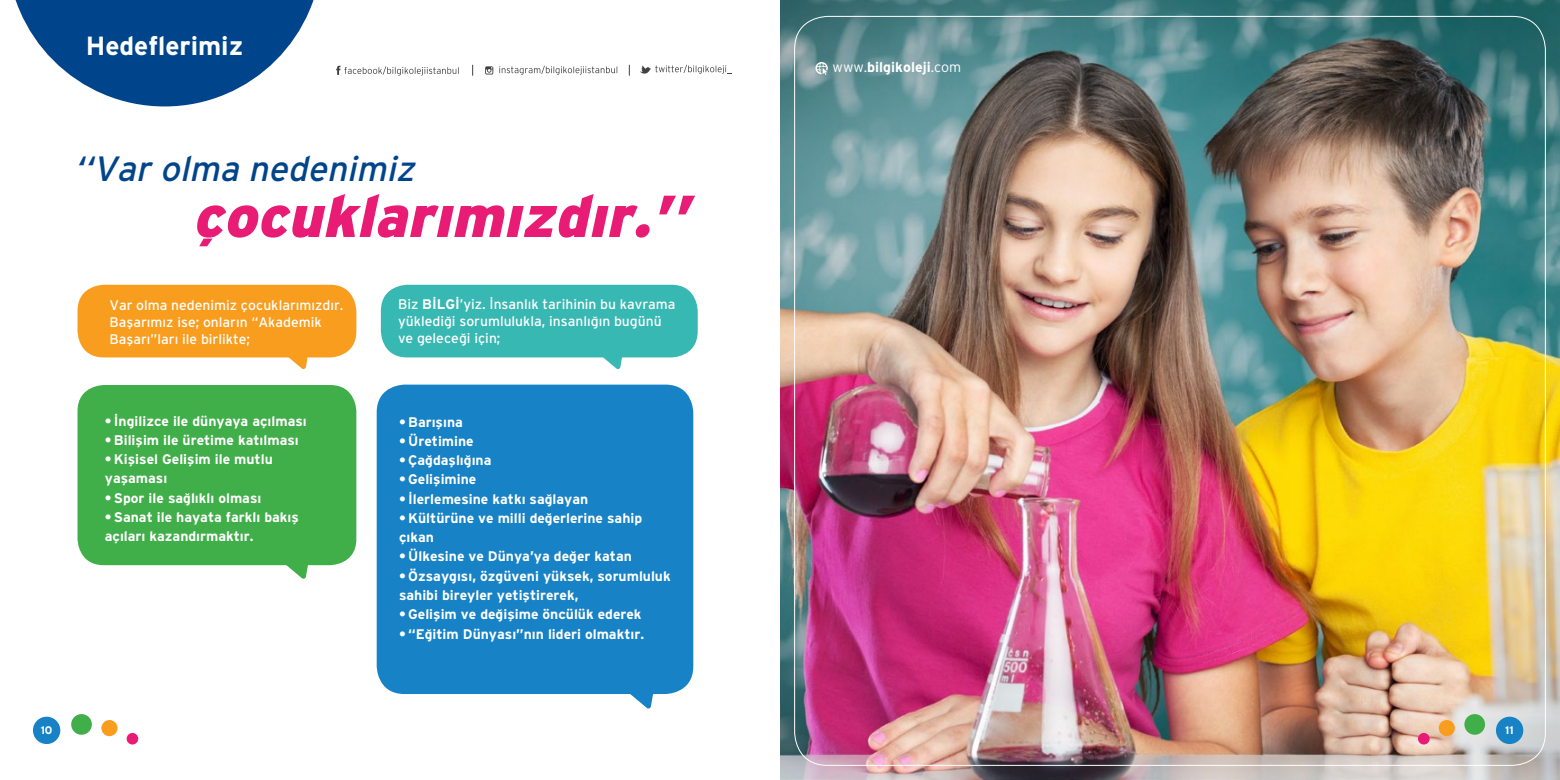
<style>
.page{position:relative;width:1560px;height:780px;background:#fff}
.page>*{position:absolute;margin:0;border:0;box-sizing:border-box;transform-origin:0 0}
.t1{font:59px "Interstate Black Italic TR Black It";color:#e81c75}
.t2{font:italic 35px "Interstate TR";color:#00458b}
.t3{font:700 26.25px "Interstate TR";color:#fff}
.t4{font:700 14.25px "Interstate TR";color:#fff}
.t5{font:700 13.88px/19.2px "Interstate TR";color:#fff}
.t6{font:13.88px/17.1px "Interstate TR";color:#fff}
.t7{font:700 11px "Interstate TR";color:#fff}
.s1{font-weight:700}
.s2{font-family:"Interstate Light TR Interstate";font-weight:400}
</style>
<div class="page">
<svg style="left:15px;top:0;width:299px;height:106px"></svg>
<img style="left:780px;top:0;width:779px;height:780px">
<div style="left:77px;top:385px;width:279px;height:180px;background:#40ae49;border-radius:26px"></div>
<div style="left:77px;top:285px;width:279px;height:72px;background:#f99d1e;border-radius:26px"></div>
<div style="left:381px;top:285px;width:316px;height:72px;background:#38b8b3;border-radius:26px"></div>
<div style="left:376px;top:384px;width:317px;height:310px;background:#1782c5;border-radius:28px"></div>
<div style="left:1438px;top:720px;width:16px;height:16px;background:#f99d1e;border-radius:50%"></div>
<div style="left:1464px;top:714px;width:20px;height:20px;background:#40ae49;border-radius:50%"></div>
<div style="left:1495px;top:716px;width:27px;height:28px;background:#1782c5;border-radius:50%"></div>
<svg style="left:1417px;top:732px;width:12px;height:12px"></svg>
<div style="left:101px;top:720px;width:16px;height:16px;background:#f99d1e;border-radius:50%"></div>
<div style="left:71px;top:714px;width:21px;height:20px;background:#40ae49;border-radius:50%"></div>
<div style="left:33px;top:716px;width:27px;height:28px;background:#1782c5;border-radius:50%"></div>
<div style="left:127px;top:732px;width:11px;height:12px;background:#e81c75;border-radius:50%"></div>
<svg style="left:815px;top:62px;width:12px;height:13px"></svg>
<svg style="left:336px;top:66px;width:123px;height:10px"></svg>
<svg style="left:499px;top:66px;width:118px;height:9px"></svg>
<svg style="left:485px;top:66px;width:8px;height:8px"></svg>
<svg style="left:640px;top:65px;width:91px;height:9px"></svg>
<svg style="left:279px;top:357px;width:32px;height:12px"></svg>
<svg style="left:594px;top:357px;width:31px;height:12px"></svg>
<svg style="left:279px;top:565px;width:32px;height:14px"></svg>
<svg style="left:630px;top:694px;width:24px;height:15px"></svg>
<h3 class="t3" style="left:86px;top:31px;width:159px">Hedeflerimiz</h3>
<h2 class="t2" style="left:74px;top:149px;width:342px">‘‘Var olma nedenimiz</h2>
<h1 class="t1" style="left:192px;top:182px;width:498px">çocuklarımızdır.’’</h1>
<p class="t6" style="left:109px;top:296px;width:235px">Var olma nedenimiz çocuklarımızdır.<br>Başarımız ise; onların “Akademik<br>Başarı”ları ile birlikte;</p>
<p class="t5" style="left:105px;top:411px;width:203px">• İngilizce ile dünyaya açılması</p>
<p class="t5" style="left:105px;top:430px;width:195px">• Bilişim ile üretime katılması</p>
<p class="t5" style="left:105px;top:449px;width:169px">• Kişisel Gelişim ile mutlu yaşaması</p>
<p class="t5" style="left:105px;top:488px;width:158px">• Spor ile sağlıklı olması</p>
<p class="t5" style="left:105px;top:507px;width:196px">• Sanat ile hayata farklı bakış açıları kazandırmaktır.</p>
<p class="t6" style="left:398px;top:295px;width:279px">Biz <span class="s1">BİLGİ</span>’yiz. İnsanlık tarihinin bu kavrama yüklediği sorumlulukla, insanlığın bugünü ve geleceği için;</p>
<p class="t5" style="left:399px;top:412px;width:65px">• Barışına</p>
<p class="t5" style="left:399px;top:431px;width:76px">• Üretimine</p>
<p class="t5" style="left:399px;top:450px;width:94px">• Çağdaşlığına</p>
<p class="t5" style="left:399px;top:470px;width:79px">• Gelişimine</p>
<p class="t5" style="left:399px;top:489px;width:191px">• İlerlemesine katkı sağlayan</p>
<p class="t5" style="left:399px;top:508px;width:245px">• Kültürüne ve milli değerlerine sahip çıkan</p>
<p class="t5" style="left:399px;top:547px;width:234px">• Ülkesine ve Dünya’ya değer katan</p>
<p class="t5" style="left:399px;top:566px;width:273px">• Özsaygısı, özgüveni yüksek, sorumluluk sahibi bireyler yetiştirerek,</p>
<p class="t5" style="left:399px;top:604px;width:244px">• Gelişim ve değişime öncülük ederek</p>
<p class="t5" style="left:399px;top:624px;width:246px">• “Eğitim Dünyası”nın lideri olmaktır.</p>
<p class="t4" style="left:832px;top:59px;width:130px"><span class="s2">www.</span>bilgikoleji<span class="s2">.com</span></p>
<p class="t7" style="left:41px;top:723px;width:13px">10</p>
<p class="t7" style="left:1504px;top:723px;width:10px">11</p>
</div>
